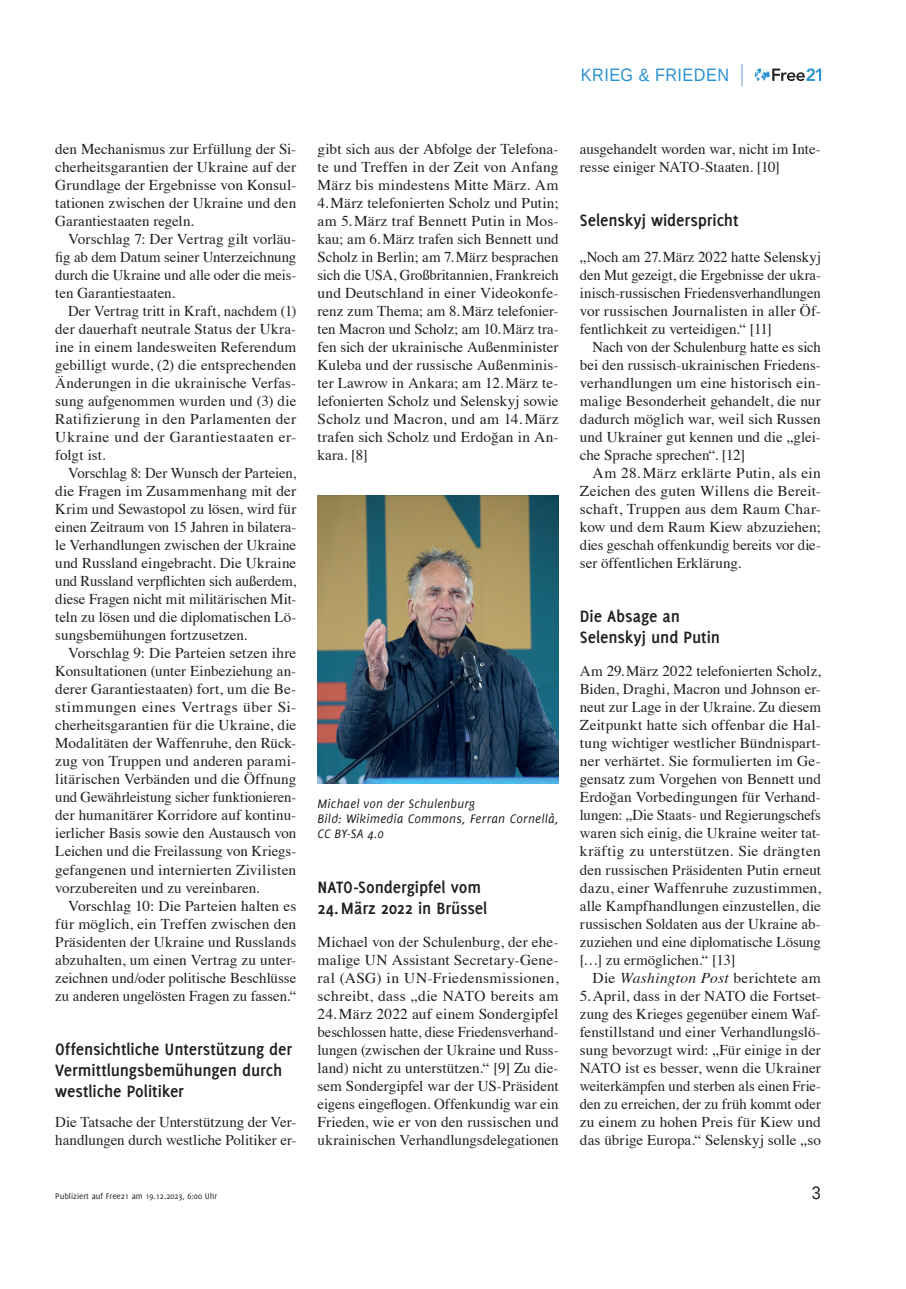
<style>
.page{position:relative;width:906px;height:1289px;background:#fff}
.page>*{position:absolute;margin:0;border:0;box-sizing:border-box;transform-origin:0 0}
.t1{font:700 18px/21px "Delicious";letter-spacing:-.005em;color:#231f20}
.t2{font:18px "Liberation Sans";letter-spacing:.03em;color:#2a92d0;scale:.9 1}
.t3{font:18px "Liberation Sans";color:#231f20;scale:.9 1}
.t4{font:15px/18px "Times";color:#231f20;text-align:justify}
.t5{font:italic 13.5px/15px "Delicious";letter-spacing:.015em;color:#231f20}
.t6{font:9px "Delicious";color:#231f20}
.s1{font-style:italic}
</style>
<div class="page">
<svg style="left:755px;top:68px;width:66px;height:13px"></svg>
<svg style="left:741px;top:64px;width:1px;height:22px"></svg>
<img style="left:317px;top:496px;width:241px;height:287px">
<p class="t2" style="left:581px;top:63px;width:166px">KRIEG &amp; FRIEDEN</p>
<p class="t4" style="left:55px;top:139px;width:242px">den Mechanismus zur Erfüllung der Si&shy;cherheitsgarantien der Ukraine auf der Grundlage der Ergebnisse von Konsul&shy;tationen zwischen der Ukraine und den Garantiestaaten regeln.</p>
<p class="t4" style="left:55px;top:229px;width:242px;text-indent:13px">Vorschlag 7: Der Vertrag gilt vorläu&shy;fig ab dem Datum seiner Unterzeichnung durch die Ukraine und alle oder die meis&shy;ten Garantiestaaten.</p>
<p class="t4" style="left:55px;top:301px;width:242px;text-indent:13px">Der Vertrag tritt in Kraft, nachdem (1) der dauerhaft neutrale Status der Ukra&shy;ine in einem landesweiten Referendum gebilligt wurde, (2) die entsprechenden Änderungen in die ukrainische Verfas&shy;sung aufgenommen wurden und (3) die Ratifizierung in den Parlamenten der Ukraine und der Garantiestaaten er&shy;folgt ist.</p>
<p class="t4" style="left:55px;top:463px;width:242px;text-indent:13px">Vorschlag 8: Der Wunsch der Parteien, die Fragen im Zusammenhang mit der Krim und Sewastopol zu lösen, wird für einen Zeitraum von 15 Jahren in bilatera&shy;le Verhandlungen zwischen der Ukraine und Russland eingebracht. Die Ukraine und Russland verpflichten sich außerdem, diese Fragen nicht mit militärischen Mit&shy;teln zu lösen und die diplomatischen Lö&shy;sungsbemühungen fortzusetzen.</p>
<p class="t4" style="left:55px;top:643px;width:242px;text-indent:13px">Vorschlag 9: Die Parteien setzen ihre Konsultationen (unter Einbeziehung an&shy;derer Garantiestaaten) fort, um die Be&shy;stimmungen eines Vertrags über Si&shy;cherheitsgarantien für die Ukraine, die Modalitäten der Waffenruhe, den Rück&shy;zug von Truppen und anderen parami&shy;litärischen Verbänden und die Öffnung und Gewährleistung sicher funktionieren&shy;der humanitärer Korridore auf kontinu&shy;ierlicher Basis sowie den Austausch von Leichen und die Freilassung von Kriegs&shy;gefangenen und internierten Zivilisten vorzubereiten und zu vereinbaren.</p>
<p class="t4" style="left:55px;top:895px;width:242px;text-indent:13px">Vorschlag 10: Die Parteien halten es für möglich, ein Treffen zwischen den Präsidenten der Ukraine und Russlands abzuhalten, um einen Vertrag zu unter&shy;zeichnen und/oder politische Beschlüsse zu anderen ungelösten Fragen zu fassen.“</p>
<p class="t1" style="left:55px;top:1037px;width:238px">Offensichtliche Unterstützung der<br>Vermittlungsbemühungen durch westliche Politiker</p>
<p class="t4" style="left:55px;top:1111px;width:242px">Die Tatsache der Unterstützung der Ver&shy;handlungen durch westliche Politiker er-</p>
<p class="t4" style="left:317px;top:139px;width:242px">gibt sich aus der Abfolge der Telefona&shy;te und Treffen in der Zeit von Anfang März bis mindestens Mitte März. Am 4.März telefonierten Scholz und Putin; am 5.März traf Bennett Putin in Mos&shy;kau; am 6.März trafen sich Bennett und Scholz in Berlin; am 7.März besprachen sich die USA, Großbritannien, Frankreich und Deutschland in einer Videokonfe&shy;renz zum Thema; am 8.März telefonier&shy;ten Macron und Scholz; am 10.März tra&shy;fen sich der ukrainische Außenminister Kuleba und der russische Außenminis&shy;ter Lawrow in Ankara; am 12.März te&shy;lefonierten Scholz und Selenskyj sowie Scholz und Macron, und am 14. März trafen sich Scholz und Erdoğan in An&shy;kara. [8]</p>
<p class="t5" style="left:317px;top:796px;width:242px">Michael von der Schulenburg<br>Bild: Wikimedia Commons, Ferran Cornellà,<br>CC BY-SA 4.0</p>
<p class="t1" style="left:317px;top:875px;width:171px">NATO-Sondergipfel vom<br>24.März 2022 in Brüssel</p>
<p class="t4" style="left:317px;top:931px;width:242px">Michael von der Schulenburg, der ehe&shy;malige UN Assistant Secretary-Gene&shy;ral (ASG) in UN-Friedensmissionen, schreibt, dass „die NATO bereits am 24.März 2022 auf einem Sondergipfel beschlossen hatte, diese Friedensverhand&shy;lungen (zwischen der Ukraine und Russ&shy;land) nicht zu unterstützen.“ [9] Zu die&shy;sem Sondergipfel war der US-Präsident eigens eingeflogen. Offenkundig war ein Frieden, wie er von den russischen und ukrainischen Verhandlungsdelegationen</p>
<p class="t4" style="left:580px;top:139px;width:242px">ausgehandelt worden war, nicht im Inte&shy;resse einiger NATO-Staaten. [10]</p>
<p class="t1" style="left:580px;top:209px;width:160px">Selenskyj widerspricht</p>
<p class="t4" style="left:580px;top:247px;width:242px">„Noch am 27.März 2022 hatte Selenskyj den Mut gezeigt, die Ergebnisse der ukra&shy;inisch-russischen Friedensverhandlungen vor russischen Journalisten in aller Öf&shy;fentlichkeit zu verteidigen.“ [11]</p>
<p class="t4" style="left:580px;top:337px;width:242px;text-indent:13px">Nach von der Schulenburg hatte es sich bei den russisch-ukrainischen Friedens&shy;verhandlungen um eine historisch ein&shy;malige Besonderheit gehandelt, die nur dadurch möglich war, weil sich Russen und Ukrainer gut kennen und die „glei&shy;che Sprache sprechen“. [12]</p>
<p class="t4" style="left:580px;top:463px;width:242px;text-indent:13px">Am 28. März erklärte Putin, als ein Zeichen des guten Willens die Bereit&shy;schaft, Truppen aus dem Raum Char&shy;kow und dem Raum Kiew abzuziehen; dies geschah offenkundig bereits vor die&shy;ser öffentlichen Erklärung.</p>
<p class="t1" style="left:580px;top:605px;width:142px">Die Absage an<br>Selenskyj und Putin</p>
<p class="t4" style="left:580px;top:661px;width:242px">Am 29.März 2022 telefonierten Scholz, Biden, Draghi, Macron und Johnson er&shy;neut zur Lage in der Ukraine. Zu diesem Zeitpunkt hatte sich offenbar die Hal&shy;tung wichtiger westlicher Bündnispart&shy;ner verhärtet. Sie formulierten im Ge&shy;gensatz zum Vorgehen von Bennett und Erdoğan Vorbedingungen für Verhand&shy;lungen: „Die Staats- und Regierungschefs waren sich einig, die Ukraine weiter tat&shy;kräftig zu unterstützen. Sie drängten den russischen Präsidenten Putin erneut dazu, einer Waffenruhe zuzustimmen, alle Kampfhandlungen einzustellen, die russischen Soldaten aus der Ukraine ab&shy;zuziehen und eine diplomatische Lösung […] zu ermöglichen.“ [13]</p>
<p class="t4" style="left:580px;top:967px;width:242px;text-indent:13px">Die <span class="s1">Washington Post</span> berichtete am 5.April, dass in der NATO die Fortset&shy;zung des Krieges gegenüber einem Waf&shy;fenstillstand und einer Verhandlungslö&shy;sung bevorzugt wird: „Für einige in der NATO ist es besser, wenn die Ukrainer weiterkämpfen und sterben als einen Frie&shy;den zu erreichen, der zu früh kommt oder zu einem zu hohen Preis für Kiew und das übrige Europa.“ Selenskyj solle „so</p>
<p class="t6" style="left:55px;top:1190px;width:163px">Publiziert auf Free21 am 19.12.2023, 6:00 Uhr</p>
<p class="t3" style="left:812px;top:1181px;width:12px">3</p>
</div>
